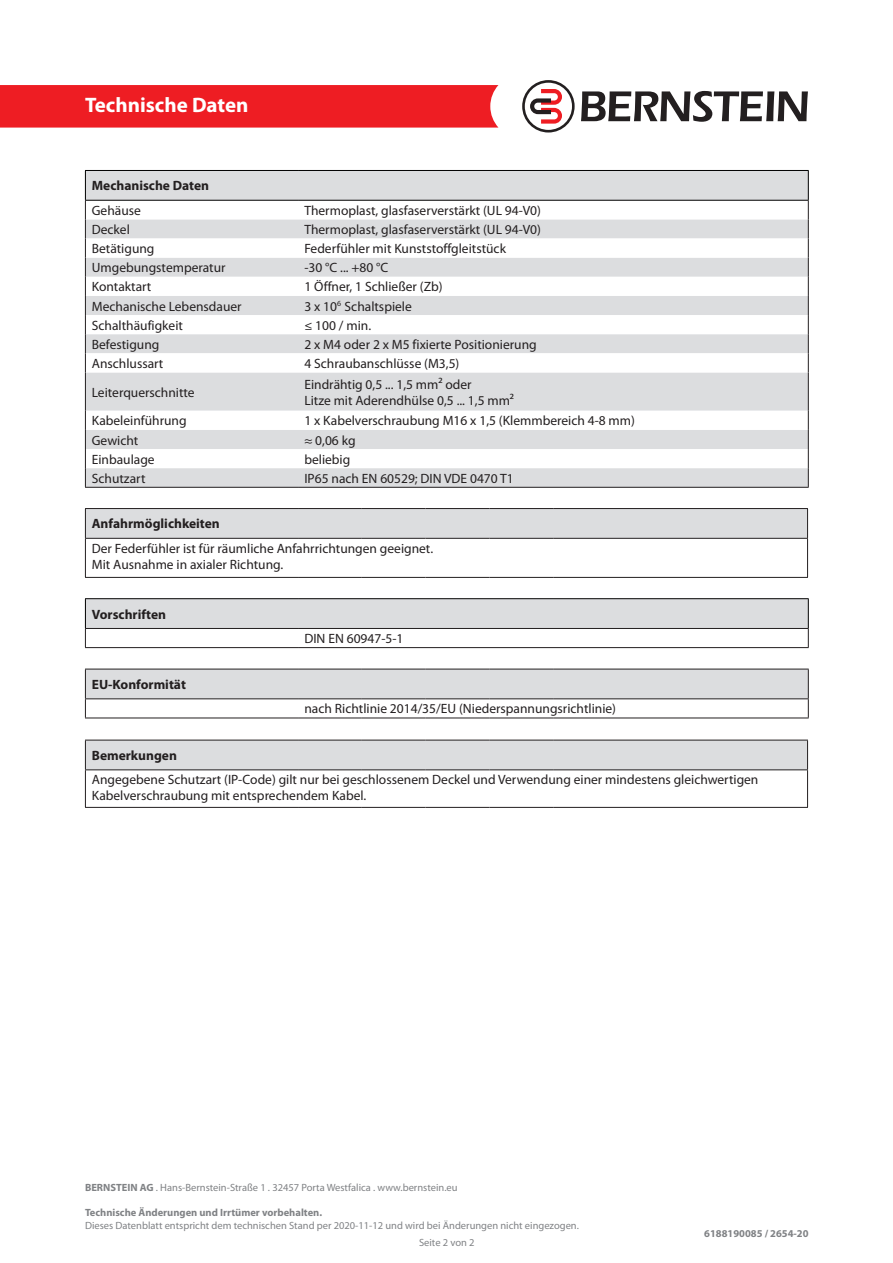
<style>
.page{position:relative;width:893px;height:1263px;background:#fff}
.page>*{position:absolute;margin:0;border:0;box-sizing:border-box;transform-origin:0 0}
.t1{font:700 21px "Myriad Pro";color:#fff}
.t2{font:13.5px/16.2px "Myriad Pro";color:#231f20}
.t3{font:700 13.5px "Myriad Pro";color:#231f20}
.t4{font:10.5px "Myriad Pro";color:#808285}
.t5{font:700 10.5px "Myriad Pro";color:#808285}
.s1{font-weight:700}
</style>
<div class="page">
<div style="left:0;top:85px;width:498px;height:43px;background:#ee1d23"></div>
<svg style="left:581px;top:91px;width:227px;height:31px"></svg>
<svg style="left:522px;top:80px;width:53px;height:53px"></svg>
<div style="left:86px;top:171px;width:722px;height:316px;background:#dcdddf"></div>
<svg style="left:86px;top:201px;width:722px;height:267px"></svg>
<hr style="left:85px;top:372px;width:1px;height:39px;background:#231f20">
<hr style="left:808px;top:372px;width:1px;height:39px;background:#231f20">
<svg style="left:85px;top:411px;width:1px;height:76px"></svg>
<svg style="left:808px;top:411px;width:1px;height:76px"></svg>
<hr style="left:85px;top:487px;width:213px;height:1px;background:#231f20">
<hr style="left:298px;top:487px;width:511px;height:1px;background:#231f20">
<hr style="left:85px;top:170px;width:213px;height:1px;background:#000">
<svg style="left:85px;top:171px;width:1px;height:201px"></svg>
<hr style="left:298px;top:170px;width:511px;height:1px;background:#000">
<svg style="left:808px;top:171px;width:1px;height:201px"></svg>
<hr style="left:85px;top:200px;width:213px;height:1px;background:#000">
<hr style="left:298px;top:200px;width:511px;height:1px;background:#000">
<hr style="left:85px;top:598px;width:213px;height:1px;background:#000">
<hr style="left:298px;top:598px;width:511px;height:1px;background:#000">
<svg style="left:85px;top:599px;width:724px;height:48px"></svg>
<hr style="left:85px;top:647px;width:213px;height:1px;background:#231f20">
<hr style="left:298px;top:647px;width:511px;height:1px;background:#231f20">
<svg style="left:85px;top:670px;width:724px;height:48px"></svg>
<hr style="left:85px;top:669px;width:213px;height:1px;background:#231f20">
<hr style="left:298px;top:669px;width:64px;height:1px;background:#231f20">
<hr style="left:362px;top:669px;width:64px;height:1px;background:#231f20">
<hr style="left:426px;top:669px;width:63px;height:1px;background:#231f20">
<hr style="left:489px;top:669px;width:64px;height:1px;background:#231f20">
<hr style="left:553px;top:669px;width:256px;height:1px;background:#231f20">
<hr style="left:85px;top:698px;width:213px;height:1px;background:#231f20">
<hr style="left:298px;top:698px;width:64px;height:1px;background:#231f20">
<hr style="left:362px;top:698px;width:64px;height:1px;background:#231f20">
<hr style="left:426px;top:698px;width:63px;height:1px;background:#231f20">
<hr style="left:489px;top:698px;width:64px;height:1px;background:#231f20">
<hr style="left:553px;top:698px;width:256px;height:1px;background:#231f20">
<hr style="left:85px;top:718px;width:213px;height:1px;background:#231f20">
<hr style="left:298px;top:718px;width:64px;height:1px;background:#231f20">
<hr style="left:362px;top:718px;width:64px;height:1px;background:#231f20">
<hr style="left:426px;top:718px;width:63px;height:1px;background:#231f20">
<hr style="left:489px;top:718px;width:64px;height:1px;background:#231f20">
<hr style="left:553px;top:718px;width:256px;height:1px;background:#231f20">
<div style="left:85px;top:741px;width:723px;height:28px;background:#dcdddf"></div>
<hr style="left:85px;top:770px;width:1px;height:37px;background:#231f20">
<hr style="left:807px;top:770px;width:1px;height:37px;background:#231f20">
<hr style="left:85px;top:740px;width:213px;height:1px;background:#231f20">
<hr style="left:298px;top:740px;width:64px;height:1px;background:#231f20">
<hr style="left:362px;top:740px;width:64px;height:1px;background:#231f20">
<hr style="left:426px;top:740px;width:63px;height:1px;background:#231f20">
<hr style="left:489px;top:740px;width:64px;height:1px;background:#231f20">
<hr style="left:553px;top:740px;width:255px;height:1px;background:#231f20">
<hr style="left:85px;top:769px;width:213px;height:1px;background:#231f20">
<hr style="left:298px;top:769px;width:64px;height:1px;background:#231f20">
<hr style="left:362px;top:769px;width:64px;height:1px;background:#231f20">
<hr style="left:426px;top:769px;width:63px;height:1px;background:#231f20">
<hr style="left:489px;top:769px;width:64px;height:1px;background:#231f20">
<hr style="left:553px;top:769px;width:255px;height:1px;background:#231f20">
<hr style="left:85px;top:807px;width:213px;height:1px;background:#231f20">
<hr style="left:298px;top:807px;width:64px;height:1px;background:#231f20">
<hr style="left:362px;top:807px;width:64px;height:1px;background:#231f20">
<hr style="left:426px;top:807px;width:63px;height:1px;background:#231f20">
<hr style="left:489px;top:807px;width:64px;height:1px;background:#231f20">
<hr style="left:553px;top:807px;width:255px;height:1px;background:#231f20">
<svg style="left:85px;top:509px;width:723px;height:29px;background:#d9dadc"></svg>
<hr style="left:85px;top:539px;width:1px;height:38px;background:#231f20">
<hr style="left:807px;top:539px;width:1px;height:38px;background:#231f20">
<hr style="left:85px;top:508px;width:213px;height:1px;background:#231f20">
<hr style="left:298px;top:508px;width:64px;height:1px;background:#231f20">
<hr style="left:362px;top:508px;width:64px;height:1px;background:#231f20">
<hr style="left:426px;top:508px;width:63px;height:1px;background:#231f20">
<hr style="left:489px;top:508px;width:64px;height:1px;background:#231f20">
<hr style="left:553px;top:508px;width:255px;height:1px;background:#231f20">
<hr style="left:85px;top:538px;width:213px;height:1px;background:#231f20">
<hr style="left:298px;top:538px;width:64px;height:1px;background:#231f20">
<hr style="left:362px;top:538px;width:64px;height:1px;background:#231f20">
<hr style="left:426px;top:538px;width:63px;height:1px;background:#231f20">
<hr style="left:489px;top:538px;width:64px;height:1px;background:#231f20">
<hr style="left:553px;top:538px;width:255px;height:1px;background:#231f20">
<hr style="left:85px;top:577px;width:213px;height:1px;background:#231f20">
<hr style="left:298px;top:577px;width:64px;height:1px;background:#231f20">
<hr style="left:362px;top:577px;width:64px;height:1px;background:#231f20">
<hr style="left:426px;top:577px;width:63px;height:1px;background:#231f20">
<hr style="left:489px;top:577px;width:64px;height:1px;background:#231f20">
<hr style="left:553px;top:577px;width:255px;height:1px;background:#231f20">
<h1 class="t1" style="left:85px;top:91px;width:165px">Technische Daten</h1>
<p class="t3" style="left:92px;top:177px;width:119px">Mechanische Daten</p>
<p class="t2" style="left:92px;top:202px;width:51px">Gehäuse</p>
<p class="t2" style="left:304px;top:202px;width:238px">Thermoplast, glasfaserverstärkt (UL 94-V0)</p>
<p class="t2" style="left:92px;top:221px;width:40px">Deckel</p>
<p class="t2" style="left:304px;top:221px;width:238px">Thermoplast, glasfaserverstärkt (UL 94-V0)</p>
<p class="t2" style="left:92px;top:240px;width:64px">Betätigung</p>
<p class="t2" style="left:304px;top:240px;width:203px">Federfühler mit Kunststoffgleitstück</p>
<p class="t2" style="left:92px;top:259px;width:135px">Umgebungstemperatur</p>
<p class="t2" style="left:304px;top:259px;width:85px">-30 °C ... +80 °C</p>
<p class="t2" style="left:92px;top:279px;width:61px">Kontaktart</p>
<p class="t2" style="left:304px;top:279px;width:140px">1 Öffner, 1 Schließer (Zb)</p>
<p class="t2" style="left:92px;top:298px;width:151px">Mechanische Lebensdauer</p>
<p class="t2" style="left:304px;top:298px;width:109px">3 x 10<sup>6</sup> Schaltspiele</p>
<p class="t2" style="left:92px;top:317px;width:93px">Schalthäufigkeit</p>
<p class="t2" style="left:304px;top:317px;width:68px">≤ 100 / min.</p>
<p class="t2" style="left:92px;top:336px;width:69px">Befestigung</p>
<p class="t2" style="left:304px;top:336px;width:234px">2 x M4 oder 2 x M5 fixierte Positionierung</p>
<p class="t2" style="left:92px;top:355px;width:73px">Anschlussart</p>
<p class="t2" style="left:304px;top:355px;width:157px">4 Schraubanschlüsse (M3,5)</p>
<p class="t2" style="left:92px;top:384px;width:104px">Leiterquerschnitte</p>
<p class="t2" style="left:304px;top:376px;width:211px">Eindrähtig 0,5 ... 1,5 mm² oder<br>Litze mit Aderendhülse 0,5 ... 1,5 mm²</p>
<p class="t2" style="left:92px;top:412px;width:96px">Kabeleinführung</p>
<p class="t2" style="left:304px;top:412px;width:332px">1 x Kabelverschraubung M16 x 1,5 (Klemmbereich 4-8 mm)</p>
<p class="t2" style="left:92px;top:432px;width:48px">Gewicht</p>
<p class="t2" style="left:304px;top:432px;width:53px">≈ 0,06 kg</p>
<p class="t2" style="left:92px;top:451px;width:64px">Einbaulage</p>
<p class="t2" style="left:304px;top:451px;width:47px">beliebig</p>
<p class="t2" style="left:92px;top:470px;width:55px">Schutzart</p>
<p class="t2" style="left:304px;top:470px;width:211px">IP65 nach EN 60529; DIN VDE 0470 T1</p>
<p class="t3" style="left:92px;top:515px;width:130px">Anfahrmöglichkeiten</p>
<p class="t2" style="left:92px;top:540px;width:343px">Der Federfühler ist für räumliche Anfahrrichtungen geeignet.</p>
<p class="t2" style="left:92px;top:556px;width:193px">Mit Ausnahme in axialer Richtung.</p>
<p class="t3" style="left:92px;top:605px;width:76px">Vorschriften</p>
<p class="t3" style="left:92px;top:676px;width:96px">EU-Konformität</p>
<p class="t2" style="left:304px;top:630px;width:101px">DIN EN 60947-5-1</p>
<p class="t2" style="left:304px;top:701px;width:313px">nach Richtlinie 2014/35/EU (Niederspannungsrichtlinie)</p>
<p class="t3" style="left:92px;top:747px;width:87px">Bemerkungen</p>
<p class="t2" style="left:92px;top:771px;width:668px">Angegebene Schutzart (IP-Code) gilt nur bei geschlossenem Deckel und Verwendung einer mindestens gleichwertigen<br>Kabelverschraubung mit entsprechendem Kabel.</p>
<p class="t4" style="left:85px;top:1181px;width:374px"><span class="s1">BERNSTEIN AG</span> . Hans-Bernstein-Straße 1 . 32457 Porta Westfalica . www.bernstein.eu</p>
<p class="t5" style="left:85px;top:1206px;width:239px">Technische Änderungen und Irrtümer vorbehalten.</p>
<p class="t4" style="left:85px;top:1219px;width:495px">Dieses Datenblatt entspricht dem technischen Stand per 2020-11-12 und wird bei Änderungen nicht eingezogen.</p>
<p class="t4" style="left:419px;top:1236px;width:57px">Seite 2 von 2</p>
<p class="t5" style="left:704px;top:1227px;width:106px">6188190085 / 2654-20</p>
</div>
